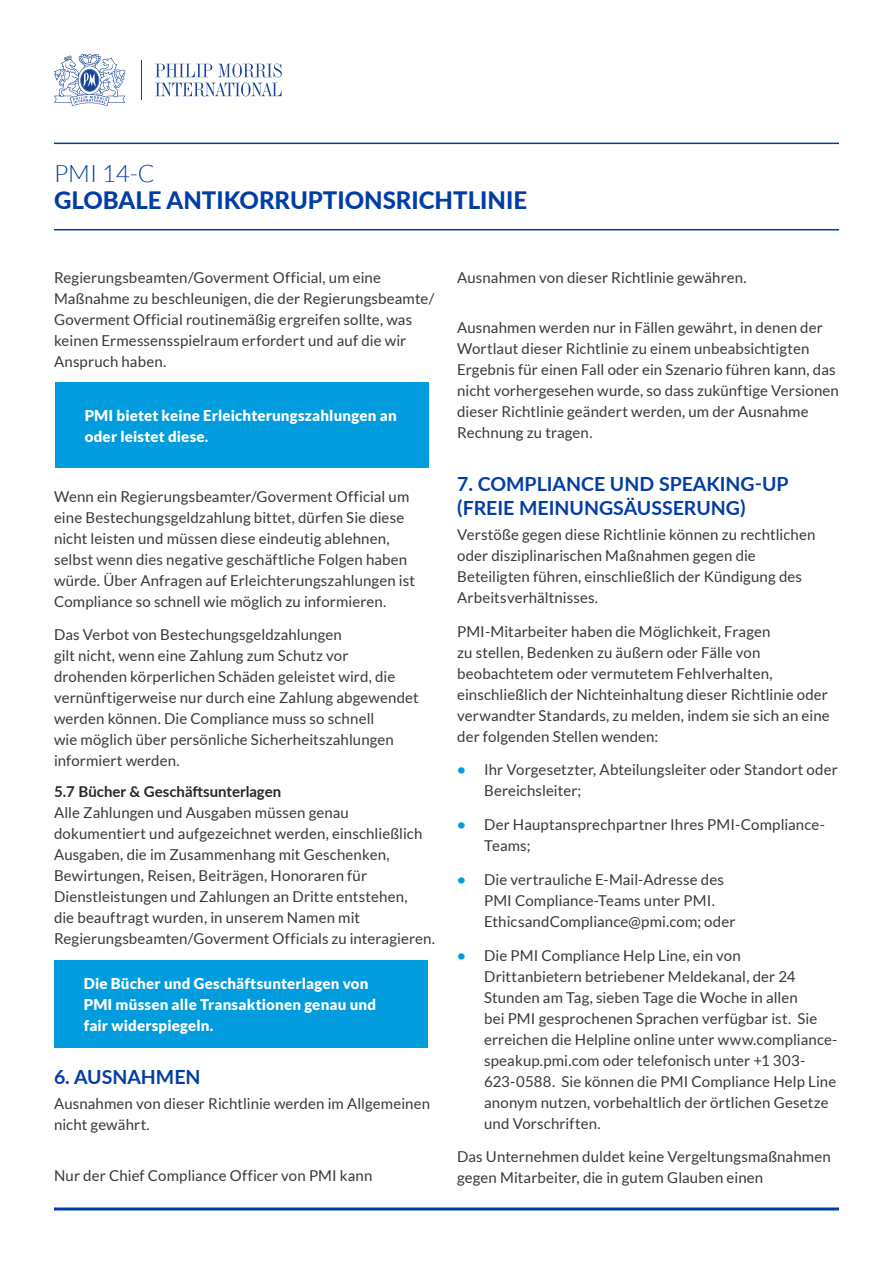
<style>
.page{position:relative;width:893px;height:1263px;background:#fff}
.page>*{position:absolute;margin:0;border:0;box-sizing:border-box;transform-origin:0 0}
.t1{font:800 24px "Lato";color:#003da5}
.t2{font:300 24px "Lato";color:#003da5}
.t3{font:700 19.5px/23.2px "Lato";color:#003da5}
.t4{font:15px/21px "Lato";letter-spacing:.01em;color:#373a37}
.t5{font:900 15px/21px "Lato";letter-spacing:.01em;color:#fff}
.t6{font:700 15px "Lato";color:#25282a}
.s1{font-weight:700;color:#009cde}
</style>
<div class="page">
<hr style="left:54px;top:143px;width:785px;height:1px;background:#003da5">
<hr style="left:54px;top:229px;width:785px;height:1px;background:#003da5">
<hr style="left:141px;top:60px;width:1px;height:40px;background:#174496">
<svg style="left:155px;top:64px;width:127px;height:32px"></svg>
<svg style="left:54px;top:54px;width:71px;height:52px"></svg>
<hr style="left:54px;top:1207px;width:785px;height:3px;background:#003da5">
<div style="left:55px;top:383px;width:374px;height:85px;background:#009cde"></div>
<div style="left:54px;top:960px;width:374px;height:88px;background:#009cde"></div>
<h1 class="t2" style="left:54px;top:160px;width:102px">PMI 14-C</h1>
<h1 class="t1" style="left:54px;top:183px;width:475px">GLOBALE ANTIKORRUPTIONSRICHTLINIE</h1>
<p class="t4" style="left:54px;top:266px;width:382px">Regierungsbeamten/Goverment Official, um eine Maßnahme zu beschleunigen, die der Regierungsbeamte/ Goverment Official routinemäßig ergreifen sollte, was keinen Ermessensspielraum erfordert und auf die wir Anspruch haben.</p>
<p class="t5" style="left:85px;top:404px;width:313px">PMI bietet keine Erleichterungszahlungen an oder leistet diese.</p>
<p class="t4" style="left:54px;top:486px;width:363px">Wenn ein Regierungsbeamter/Goverment Official um eine Bestechungsgeldzahlung bittet, dürfen Sie diese nicht leisten und müssen diese eindeutig ablehnen, selbst wenn dies negative geschäftliche Folgen haben würde. Über Anfragen auf Erleichterungszahlungen ist Compliance so schnell wie möglich zu informieren.</p>
<p class="t4" style="left:54px;top:624px;width:366px">Das Verbot von Bestechungsgeldzahlungen<br>gilt nicht, wenn eine Zahlung zum Schutz vor drohenden körperlichen Schäden geleistet wird, die vernünftigerweise nur durch eine Zahlung abgewendet werden können. Die Compliance muss so schnell<br>wie möglich über persönliche Sicherheitszahlungen informiert werden.</p>
<p class="t6" style="left:54px;top:781px;width:229px">5.7 Bücher &amp; Geschäftsunterlagen</p>
<p class="t4" style="left:54px;top:802px;width:382px">Alle Zahlungen und Ausgaben müssen genau dokumentiert und aufgezeichnet werden, einschließlich Ausgaben, die im Zusammenhang mit Geschenken, Bewirtungen, Reisen, Beiträgen, Honoraren für Dienstleistungen und Zahlungen an Dritte entstehen,<br>die beauftragt wurden, in unserem Namen mit Regierungsbeamten/Goverment Officials zu interagieren.</p>
<p class="t5" style="left:84px;top:973px;width:294px">Die Bücher und Geschäftsunterlagen von<br>PMI müssen alle Transaktionen genau und fair widerspiegeln.</p>
<h2 class="t3" style="left:54px;top:1064px;width:148px">6. AUSNAHMEN</h2>
<p class="t4" style="left:54px;top:1093px;width:378px">Ausnahmen von dieser Richtlinie werden im Allgemeinen nicht gewährt.</p>
<p class="t4" style="left:54px;top:1165px;width:320px">Nur der Chief Compliance Officer von PMI kann</p>
<p class="t4" style="left:457px;top:266px;width:291px">Ausnahmen von dieser Richtlinie gewähren.</p>
<p class="t4" style="left:457px;top:317px;width:383px">Ausnahmen werden nur in Fällen gewährt, in denen der Wortlaut dieser Richtlinie zu einem unbeabsichtigten Ergebnis für einen Fall oder ein Szenario führen kann, das nicht vorhergesehen wurde, so dass zukünftige Versionen dieser Richtlinie geändert werden, um der Ausnahme Rechnung zu tragen.</p>
<h2 class="t3" style="left:457px;top:472px;width:333px">7. COMPLIANCE UND SPEAKING-UP (FREIE MEINUNGSÄUSSERUNG)</h2>
<p class="t4" style="left:457px;top:524px;width:360px">Verstöße gegen diese Richtlinie können zu rechtlichen oder disziplinarischen Maßnahmen gegen die Beteiligten führen, einschließlich der Kündigung des Arbeitsverhältnisses.</p>
<p class="t4" style="left:457px;top:621px;width:374px">PMI-Mitarbeiter haben die Möglichkeit, Fragen<br>zu stellen, Bedenken zu äußern oder Fälle von beobachtetem oder vermutetem Fehlverhalten, einschließlich der Nichteinhaltung dieser Richtlinie oder verwandter Standards, zu melden, indem sie sich an eine der folgenden Stellen wenden:</p>
<p class="t4" style="left:484px;top:759px;width:355px;text-indent:-27px"><span class="s1">•</span> Ihr Vorgesetzter, Abteilungsleiter oder Standort oder<br>Bereichsleiter;</p>
<p class="t4" style="left:484px;top:814px;width:342px;text-indent:-27px"><span class="s1">•</span> Der Hauptansprechpartner Ihres PMI-Compliance-<br>Teams;</p>
<p class="t4" style="left:484px;top:869px;width:253px;text-indent:-27px"><span class="s1">•</span> Die vertrauliche E-Mail-Adresse des<br>PMI Compliance-Teams unter PMI.<br>EthicsandCompliance@pmi.com; oder</p>
<p class="t4" style="left:484px;top:945px;width:355px;text-indent:-27px"><span class="s1">•</span> Die PMI Compliance Help Line, ein von Drittanbietern betriebener Meldekanal, der 24<br>Stunden am Tag, sieben Tage die Woche in allen<br>bei PMI gesprochenen Sprachen verfügbar ist. Sie erreichen die Helpline online unter www.compliance&shy;speakup.pmi.com oder telefonisch unter +1 303- 623-0588. Sie können die PMI Compliance Help Line anonym nutzen, vorbehaltlich der örtlichen Gesetze und Vorschriften.</p>
<p class="t4" style="left:457px;top:1146px;width:375px">Das Unternehmen duldet keine Vergeltungsmaßnahmen gegen Mitarbeiter, die in gutem Glauben einen</p>
</div>
